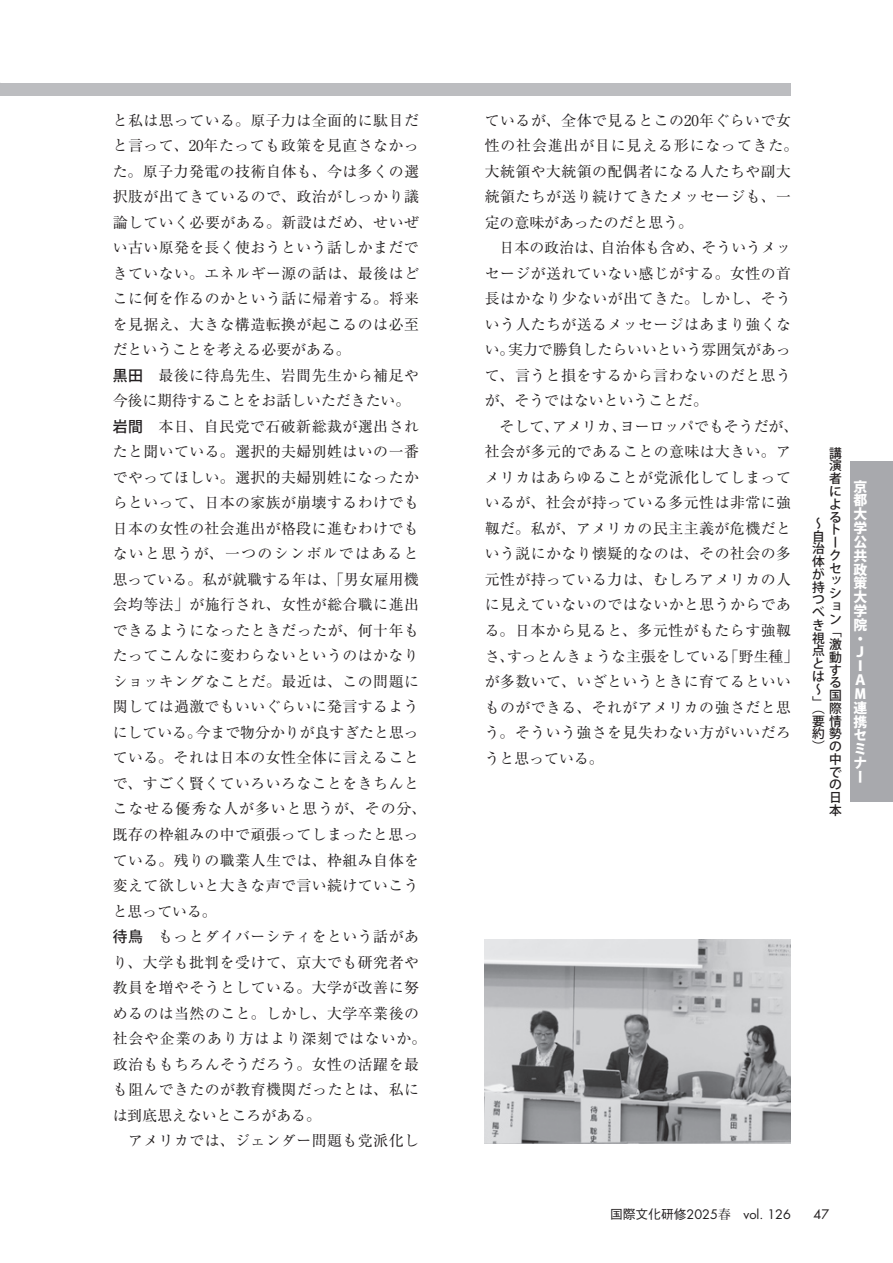
<style>
.page{position:relative;width:893px;height:1263px;background:#fff}
.page>*{position:absolute;margin:0;border:0;box-sizing:border-box;transform-origin:0 0}
.t1{font:14.85px/25.5px "Ryumin Pro";letter-spacing:.03em;color:#231f20}
.t2{font:800 13.8px/13.8px "Koz Go Pro";color:#fff}
.t3{font:500 12.75px/12.8px "Koz Go Pro";color:#231f20}
.t4{font:12.75px "Futura";color:#231f20}
.s1{font-family:"Koz Go Pro";font-weight:500}
.s2{font-family:"Gothic BBB Pro";font-weight:500}
.s3{font-family:"Koz Min Pro"}
</style>
<div class="page">
<div style="left:850px;top:461px;width:43px;height:340px;background:#a8a9ad"></div>
<div style="left:0;top:83px;width:791px;height:13px;background:#bcbdc0"></div>
<img style="left:485px;top:940px;width:306px;height:204px">
<p class="t1" style="left:113px;top:106px;width:315px">と私は思っている。原子力は全面的に駄目だと言って、20年たっても政策を見直さなかった。原子力発電の技術自体も、今は多くの選択肢が出てきているので、政治がしっかり議論していく必要がある。新設はだめ、せいぜい古い原発を長く使おうという話しかまだできていない。エネルギー源の話は、最後はどこに何を作るのかという話に帰着する。将来を見据え、大きな構造転換が起こるのは必至だということを考える必要がある。<br><span class="s1">黒田　</span>最後に待鳥先生、岩間先生から補足や今後に期待することをお話しいただきたい。<span class="s1">岩間　</span>本日、自民党で石破新総裁が選出されたと聞いている。選択的夫婦別姓はいの一番でやってほしい。選択的夫婦別姓になったからといって、日本の家族が崩壊するわけでも日本の女性の社会進出が格段に進むわけでもないと思うが、一つのシンボルではあると思っている。私が就職する年は、「男女雇用機会均等法」が施行され、女性が総合職に進出できるようになったときだったが、何十年もたってこんなに変わらないというのはかなりショッキングなことだ。最近は、この問題に関しては過激でもいいぐらいに発言するようにしている。今まで物分かりが良すぎたと思っている。それは日本の女性全体に言えることで、すごく賢くていろいろなことをきちんとこなせる優秀な人が多いと思うが、その分、既存の枠組みの中で頑張ってしまったと思っている。残りの職業人生では、枠組み自体を変えて欲しいと大きな声で言い続けていこうと思っている。<br><span class="s1">待鳥　</span>もっとダイバーシティをという話があり、大学も批判を受けて、京大でも研究者や教員を増やそうとしている。大学が改善に努めるのは当然のこと。しかし、大学卒業後の社会や企業のあり方はより深刻ではないか。政治ももちろんそうだろう。女性の活躍を最も阻んできたのが教育機関だったとは、私には到底思えないところがある。<br>　アメリカでは、ジェンダー問題も党派化し</p>
<p class="t1" style="left:485px;top:106px;width:315px">ているが、全体で見るとこの20年ぐらいで女性の社会進出が目に見える形になってきた。大統領や大統領の配偶者になる人たちや副大統領たちが送り続けてきたメッセージも、一定の意味があったのだと思う。<br>　日本の政治は、自治体も含め、そういうメッセージが送れていない感じがする。女性の首長はかなり少ないが出てきた。しかし、そういう人たちが送るメッセージはあまり強くない。実力で勝負したらいいという雰囲気があって、言うと損をするから言わないのだと思うが、そうではないということだ。<br>　そして、アメリカ、ヨーロッパでもそうだが、社会が多元的であることの意味は大きい。アメリカはあらゆることが党派化してしまっているが、社会が持っている多元性は非常に強靱だ。私が、アメリカの民主主義が危機だという説にかなり懐疑的なのは、その社会の多元性が持っている力は、むしろアメリカの人に見えていないのではないかと思うからである。日本から見ると、多元性がもたらす強靱さ、すっとんきょうな主張をしている「野生種」が多数いて、いざというときに育てるといいものができる、それがアメリカの強さだと思う。そういう強さを見失わない方がいいだろうと思っている。</p>
<p class="t3" style="left:829px;top:447px;width:14px">講</p>
<p class="t3" style="left:829px;top:460px;width:14px">演</p>
<p class="t3" style="left:829px;top:473px;width:14px">者</p>
<p class="t3" style="left:829px;top:486px;width:13px">に</p>
<p class="t3" style="left:829px;top:498px;width:13px">よ</p>
<p class="t3" style="left:829px;top:511px;width:13px">る</p>
<p class="t3" style="left:829px;top:524px;width:12px">ト</p>
<p class="t3" style="left:829px;top:537px;width:9px">ー</p>
<p class="t3" style="left:829px;top:549px;width:13px">ク</p>
<p class="t3" style="left:829px;top:562px;width:13px">セ</p>
<p class="t3" style="left:829px;top:575px;width:13px">ッ</p>
<p class="t3" style="left:829px;top:588px;width:13px">シ</p>
<p class="t3" style="left:829px;top:600px;width:12px">ョ</p>
<p class="t3" style="left:829px;top:613px;width:13px">ン</p>
<p class="t3" style="left:829px;top:626px;width:14px">「</p>
<p class="t3" style="left:829px;top:639px;width:14px">激</p>
<p class="t3" style="left:829px;top:651px;width:14px">動</p>
<p class="t3" style="left:829px;top:664px;width:13px">す</p>
<p class="t3" style="left:829px;top:677px;width:13px">る</p>
<p class="t3" style="left:829px;top:690px;width:13px">国</p>
<p class="t3" style="left:812px;top:702px;width:31px">（際</p>
<p class="t3" style="left:812px;top:715px;width:31px">要情</p>
<p class="t3" style="left:812px;top:728px;width:31px">約勢</p>
<p class="t3" style="left:812px;top:741px;width:30px">）の</p>
<p class="t3" style="left:829px;top:753px;width:13px">中</p>
<p class="t3" style="left:829px;top:766px;width:14px">で</p>
<p class="t3" style="left:829px;top:779px;width:13px">の</p>
<p class="t3" style="left:829px;top:792px;width:12px">日</p>
<p class="t3" style="left:829px;top:804px;width:14px">本</p>
<p class="t3" style="left:812px;top:517px;width:14px">～自治体が持つべき視点とは～」</p>
<p class="t2" style="left:854px;top:481px;width:15px">京都大学公共政策大学院・<br>Ｊ<br>Ｉ<br>Ａ<br>Ｍ連携セミナー</p>
<p class="t4" style="left:610px;top:1205px;width:182px"><span class="s2">国際文化研修</span>2025<span class="s3">春　</span>vol. 126</p>
<p class="t4" style="left:813px;top:1205px;width:17px">47</p>
</div>
